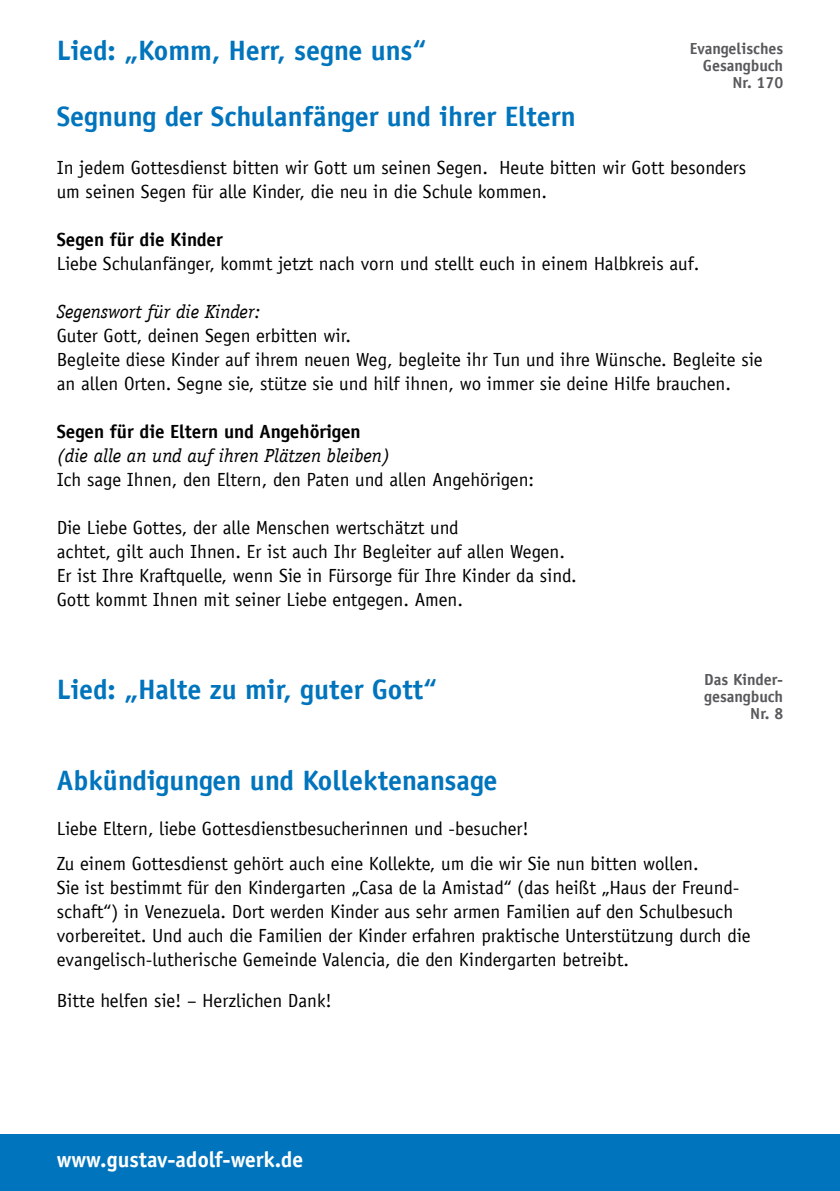
<style>
.page{position:relative;width:840px;height:1191px;background:#fff}
.page>*{position:absolute;margin:0;border:0;box-sizing:border-box;transform-origin:0 0}
.t1{font:700 28px "Officina Sans LT";color:#0074bc}
.t2{font:700 22px "Officina San ITC";color:#fff}
.t3{font:19px/24px "Officina Sans LT";color:#000}
.t4{font:italic 19px "Officina Serif LT";color:#000}
.t5{font:700 19px "Officina Sans LT";color:#000}
.t6{font:700 16px/17px "Officina Sans LT";color:#58595b;text-align:right}
</style>
<div class="page">
<hr style="left:839px;top:1134px;width:1px;height:57px;background:#0074bc">
<div style="left:0;top:1134px;width:839px;height:57px;background:#0074bc"></div>
<h1 class="t1" style="left:57px;top:33px;width:371px">Lied: „Komm, Herr, segne uns“</h1>
<h1 class="t1" style="left:57px;top:99px;width:520px">Segnung der Schulanfänger und ihrer Eltern</h1>
<p class="t3" style="left:57px;top:156px;width:690px">In jedem Gottesdienst bitten wir Gott um seinen Segen. Heute bitten wir Gott besonders um seinen Segen für alle Kinder, die neu in die Schule kommen.</p>
<p class="t5" style="left:57px;top:228px;width:167px">Segen für die Kinder</p>
<p class="t3" style="left:57px;top:252px;width:643px">Liebe Schulanfänger, kommt jetzt nach vorn und stellt euch in einem Halbkreis auf.</p>
<p class="t4" style="left:57px;top:301px;width:205px">Segenswort für die Kinder:</p>
<p class="t3" style="left:57px;top:324px;width:707px">Guter Gott, deinen Segen erbitten wir.<br>Begleite diese Kinder auf ihrem neuen Weg, begleite ihr Tun und ihre Wünsche. Begleite sie an allen Orten. Segne sie, stütze sie und hilf ihnen, wo immer sie deine Hilfe brauchen.</p>
<p class="t5" style="left:57px;top:420px;width:305px">Segen für die Eltern und Angehörigen</p>
<p class="t4" style="left:57px;top:445px;width:335px">(die alle an und auf ihren Plätzen bleiben)</p>
<p class="t3" style="left:57px;top:468px;width:478px">Ich sage Ihnen, den Eltern, den Paten und allen Angehörigen:</p>
<p class="t3" style="left:57px;top:516px;width:521px">Die Liebe Gottes, der alle Menschen wertschätzt und<br>achtet, gilt auch Ihnen. Er ist auch Ihr Begleiter auf allen Wegen.<br>Er ist Ihre Kraftquelle, wenn Sie in Fürsorge für Ihre Kinder da sind.<br>Gott kommt Ihnen mit seiner Liebe entgegen. Amen.</p>
<p class="t6" style="left:689px;top:40px;width:95px">Evangelisches<br>Gesangbuch<br>Nr. 170</p>
<h1 class="t1" style="left:57px;top:672px;width:382px">Lied: „Halte zu mir, guter Gott“</h1>
<p class="t6" style="left:704px;top:671px;width:80px">Das Kinder&shy;gesangbuch<br>Nr. 8</p>
<h1 class="t1" style="left:57px;top:762px;width:442px">Abkündigungen und Kollektenansage</h1>
<p class="t3" style="left:57px;top:810px;width:643px;line-height:35.4px">Liebe Eltern, liebe Gottesdienstbesucherinnen und -besucher!<br>Zu einem Gottesdienst gehört auch eine Kollekte, um die wir Sie nun bitten wollen.</p>
<p class="t3" style="left:57px;top:875px;width:695px">Sie ist bestimmt für den Kindergarten „Casa de la Amistad“ (das heißt „Haus der Freund&shy;schaft“) in Venezuela. Dort werden Kinder aus sehr armen Familien auf den Schulbesuch vorbereitet. Und auch die Familien der Kinder erfahren praktische Unterstützung durch die evangelisch-lutherische Gemeinde Valencia, die den Kindergarten betreibt.</p>
<p class="t3" style="left:57px;top:988px;width:276px">Bitte helfen sie! – Herzlichen Dank!</p>
<p class="t2" style="left:57px;top:1146px;width:248px">www.gustav-adolf-werk.de</p>
</div>
